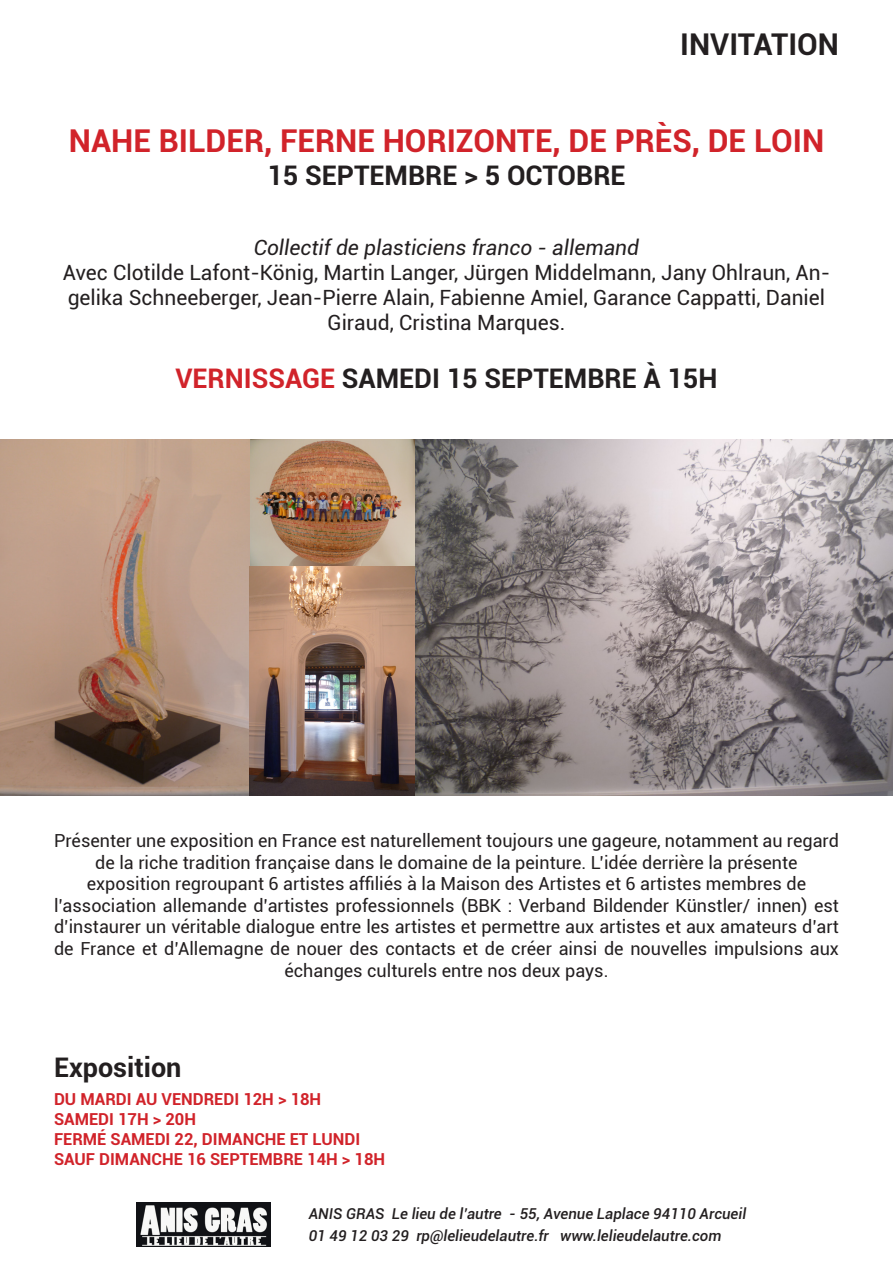
<style>
.page{position:relative;width:893px;height:1263px;background:#fff}
.page>*{position:absolute;margin:0;border:0;box-sizing:border-box;transform-origin:0 0}
.t1{font:700 31.5px "Roboto";color:#d1232a}
.t2{font:700 30px "Roboto";color:#231f20}
.t3{font:700 27px "Roboto";color:#231f20}
.t4{font:21px/25.2px "Roboto";color:#231f20;text-align:center}
.t5{font:italic 21px "Roboto";color:#231f20}
.t6{font:18px/21.6px "Roboto";color:#231f20;text-align:center}
.t7{font:700 16.5px "Roboto";color:#d1232a}
.t8{font:italic 500 15px "Roboto";color:#231f20}
.s1{color:#d1232a}
</style>
<div class="page">
<img style="left:0;top:439px;width:263px;height:357px">
<img style="left:249px;top:567px;width:168px;height:229px">
<img style="left:416px;top:439px;width:477px;height:356px">
<img style="left:251px;top:439px;width:164px;height:127px">
<img style="left:136px;top:1202px;width:135px;height:45px">
<p class="t2" style="left:680px;top:24px;width:160px">INVITATION</p>
<p class="t1" style="left:69px;top:119px;width:757px">NAHE BILDER, FERNE HORIZONTE, DE PRÈS, DE LOIN</p>
<p class="t3" style="left:267px;top:156px;width:360px">15 SEPTEMBRE &gt; 5 OCTOBRE</p>
<p class="t5" style="left:254px;top:232px;width:387px">Collectif de plasticiens franco - allemand</p>
<p class="t4" style="left:63px;top:259px;width:769px">Avec Clotilde Lafont-König, Martin Langer, Jürgen Middelmann, Jany Ohlraun, An&shy;gelika Schneeberger, Jean-Pierre Alain, Fabienne Amiel, Garance Cappatti, Daniel<br>Giraud, Cristina Marques.</p>
<p class="t3" style="left:175px;top:359px;width:544px"><span class="s1">VERNISSAGE</span> SAMEDI 15 SEPTEMBRE À 15H</p>
<p class="t6" style="left:54px;top:829px;width:786px">Présenter une exposition en France est naturellement toujours une gageure, notamment au regard de la riche tradition française dans le domaine de la peinture. L’idée derrière la présente</p>
<p class="t6" style="left:87px;top:872px;width:721px">exposition regroupant 6 artistes affiliés à la Maison des Artistes et 6 artistes membres de</p>
<p class="t6" style="left:54px;top:894px;width:786px">l’association allemande d’artistes professionnels (BBK : Verband Bildender Künstler/ innen) est d’instaurer un véritable dialogue entre les artistes et permettre aux artistes et aux amateurs d’art de France et d’Allemagne de nouer des contacts et de créer ainsi de nouvelles impulsions aux échanges culturels entre nos deux pays.</p>
<p class="t3" style="left:54px;top:1048px;width:129px">Exposition</p>
<p class="t7" style="left:54px;top:1088px;width:269px">DU MARDI AU VENDREDI 12H &gt; 18H</p>
<p class="t7" style="left:54px;top:1107px;width:144px">SAMEDI 17H &gt; 20H</p>
<p class="t7" style="left:54px;top:1127px;width:308px">FERMÉ SAMEDI 22, DIMANCHE ET LUNDI</p>
<p class="t7" style="left:54px;top:1147px;width:333px">SAUF DIMANCHE 16 SEPTEMBRE 14H &gt; 18H</p>
<p class="t8" style="left:309px;top:1203px;width:439px">ANIS GRAS Le lieu de l’autre - 55, Avenue Laplace 94110 Arcueil</p>
<p class="t8" style="left:309px;top:1225px;width:414px">01 49 12 03 29 rp@lelieudelautre.fr www.lelieudelautre.com</p>
</div>
